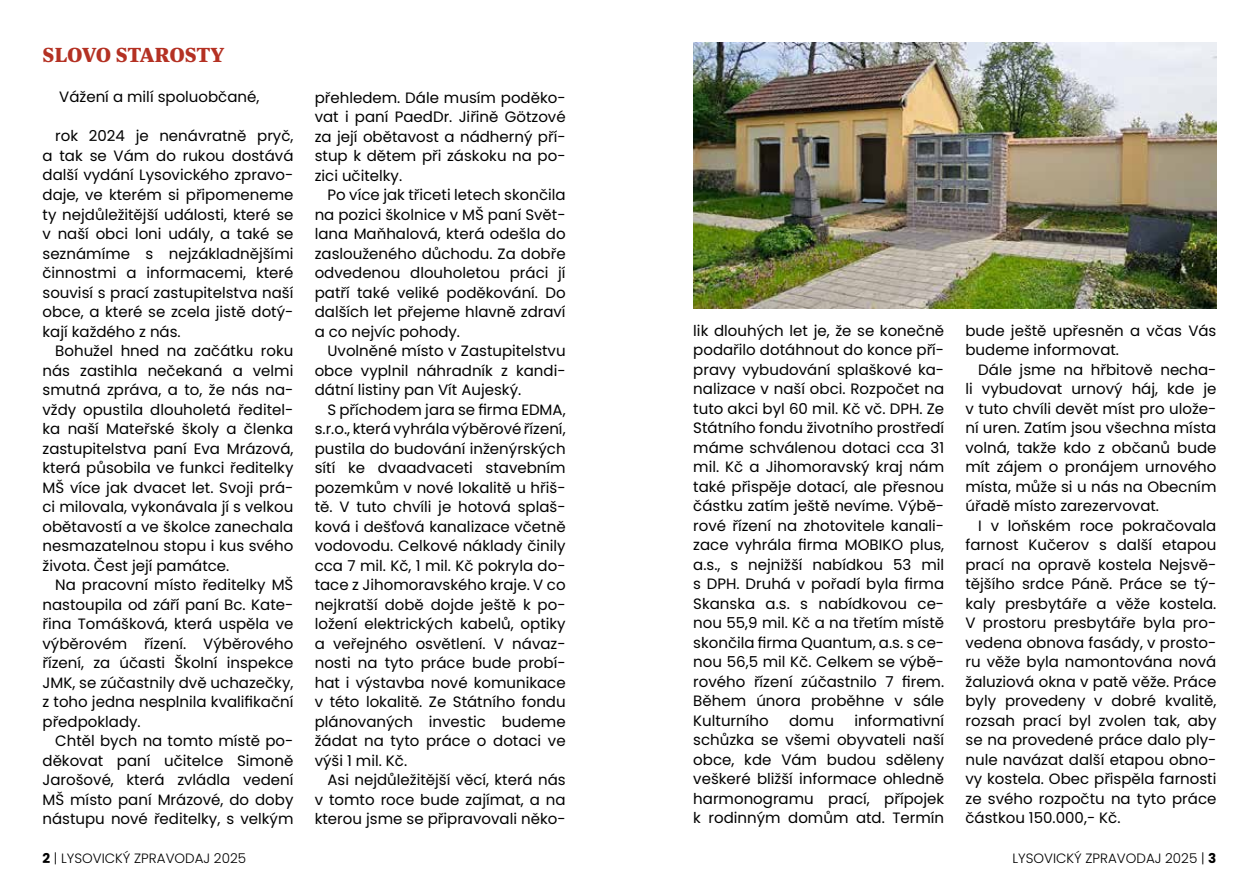
<style>
.page{position:relative;width:1259px;height:893px;background:#fff}
.page>*{position:absolute;margin:0;border:0;box-sizing:border-box;transform-origin:0 0}
.t1{font:900 24px "Newzald";color:#b43123}
.t2{font:15px/19.5px "Poppins";color:#000;text-align:justify}
.t3{font:300 13.5px "Poppins";color:#000}
.s1{font-weight:700}
</style>
<div class="page">
<img style="left:693px;top:43px;width:523px;height:265px">
<h1 class="t1" style="left:43px;top:38px;width:183px">SLOVO STAROSTY</h1>
<p class="t2" style="left:59px;top:88px;width:202px">Vážení a milí spoluobčané,</p>
<p class="t2" style="left:43px;top:127px;width:252px;text-indent:13px">rok 2024 je nenávratně pryč, a tak se Vám do rukou dostává další vydání Lysovického zpravo&shy;daje, ve kterém si připomeneme ty nejdůležitější události, které se v naší obci loni udály, a také se seznámíme s nejzákladnějšími činnostmi a informacemi, které souvisí s prací zastupitelstva naší obce, a které se zcela jistě dotý&shy;kají každého z nás.</p>
<p class="t2" style="left:43px;top:341px;width:252px;text-indent:13px">Bohužel hned na začátku roku nás zastihla nečekaná a velmi smutná zpráva, a to, že nás na&shy;vždy opustila dlouholetá ředitel&shy;ka naší Mateřské školy a členka zastupitelstva paní Eva Mrázová, která působila ve funkci ředitelky MŠ více jak dvacet let. Svoji prá&shy;ci milovala, vykonávala jí s velkou obětavostí a ve školce zanechala nesmazatelnou stopu i kus svého života. Čest její památce.</p>
<p class="t2" style="left:43px;top:575px;width:252px;text-indent:13px">Na pracovní místo ředitelky MŠ nastoupila od září paní Bc. Kate&shy;řina Tomášková, která uspěla ve výběrovém řízení. Výběrového řízení, za účasti Školní inspekce JMK, se zúčastnily dvě uchazečky, z toho jedna nesplnila kvalifikační předpoklady.</p>
<p class="t2" style="left:43px;top:731px;width:252px;text-indent:13px">Chtěl bych na tomto místě po&shy;děkovat paní učitelce Simoně Jarošové, která zvládla vedení MŠ místo paní Mrázové, do doby nástupu nové ředitelky, s velkým</p>
<p class="t2" style="left:315px;top:88px;width:252px">přehledem. Dále musím poděko&shy;vat i paní PaedDr. Jiřině Götzové za její obětavost a nádherný pří&shy;stup k dětem při záskoku na po&shy;zici učitelky.</p>
<p class="t2" style="left:315px;top:185px;width:252px;text-indent:13px">Po více jak třiceti letech skončila na pozici školnice v MŠ paní Svět&shy;lana Maňhalová, která odešla do zaslouženého důchodu. Za dobře odvedenou dlouholetou práci jí patří také veliké poděkování. Do dalších let přejeme hlavně zdraví a co nejvíc pohody.</p>
<p class="t2" style="left:315px;top:341px;width:252px;text-indent:13px">Uvolněné místo v Zastupitelstvu obce vyplnil náhradník z kandi&shy;dátní listiny pan Vít Aujeský.</p>
<p class="t2" style="left:315px;top:400px;width:252px;text-indent:13px">S příchodem jara se firma EDMA, s.r.o., která vyhrála výběrové řízení, pustila do budování inženýrských sítí ke dvaadvaceti stavebním pozemkům v nové lokalitě u hřiš&shy;tě. V tuto chvíli je hotová splaš&shy;ková i dešťová kanalizace včetně vodovodu. Celkové náklady činily cca 7 mil. Kč, 1 mil. Kč pokryla do&shy;tace z Jihomoravského kraje. V co nejkratší době dojde ještě k po&shy;ložení elektrických kabelů, optiky a veřejného osvětlení. V návaz&shy;nosti na tyto práce bude probí&shy;hat i výstavba nové komunikace v této lokalitě. Ze Státního fondu plánovaných investic budeme žádat na tyto práce o dotaci ve výši 1 mil. Kč.</p>
<p class="t2" style="left:315px;top:770px;width:252px;text-indent:13px">Asi nejdůležitější věcí, která nás v tomto roce bude zajímat, a na kterou jsme se připravovali něko-</p>
<p class="t2" style="left:693px;top:321px;width:252px">lik dlouhých let je, že se konečně podařilo dotáhnout do konce pří&shy;pravy vybudování splaškové ka&shy;nalizace v naší obci. Rozpočet na tuto akci byl 60 mil. Kč vč. DPH. Ze Státního fondu životního prostředí máme schválenou dotaci cca 31 mil. Kč a Jihomoravský kraj nám také přispěje dotací, ale přesnou částku zatím ještě nevíme. Výbě&shy;rové řízení na zhotovitele kanali&shy;zace vyhrála firma MOBIKO plus, a.s., s nejnižší nabídkou 53 mil s DPH. Druhá v pořadí byla firma Skanska a.s. s nabídkovou ce&shy;nou 55,9 mil. Kč a na třetím místě skončila firma Quantum, a.s. s ce&shy;nou 56,5 mil Kč. Celkem se výbě&shy;rového řízení zúčastnilo 7 firem.<br>Během února proběhne v sále Kulturního</p>
<p class="t2" style="left:693px;top:711px;width:252px;text-indent:161px">informativní schůzka se všemi obyvateli naší obce, kde Vám budou sděleny veškeré bližší informace ohledně harmonogramu prací, přípojek k rodinným domům atd. Termín</p>
<p class="t2" style="left:789px;top:711px;width:46px">domu</p>
<p class="t2" style="left:965px;top:321px;width:252px">bude ještě upřesněn a včas Vás budeme informovat.</p>
<p class="t2" style="left:965px;top:360px;width:252px;text-indent:13px">Dále jsme na hřbitově necha&shy;li vybudovat urnový háj, kde je v tuto chvíli devět míst pro ulože&shy;ní uren. Zatím jsou všechna místa volná, takže kdo z občanů bude mít zájem o pronájem urnového místa, může si u nás na Obecním úřadě místo zarezervovat.</p>
<p class="t2" style="left:965px;top:516px;width:252px;text-indent:13px">I v loňském roce pokračovala farnost Kučerov s další etapou prací na opravě kostela Nejsvě&shy;tějšího srdce Páně. Práce se tý&shy;kaly presbytáře a věže kostela.<br>V prostoru presbytáře byla pro&shy;vedena obnova fasády, v prosto&shy;ru věže byla namontována nová žaluziová okna v patě věže. Práce byly provedeny v dobré kvalitě, rozsah prací byl zvolen tak, aby se na provedené práce dalo ply&shy;nule navázat další etapou obno&shy;vy kostela. Obec přispěla farnosti ze svého rozpočtu na tyto práce částkou 150.000,- Kč.</p>
<p class="t3" style="left:43px;top:851px;width:205px"><span class="s1">2</span> | LYSOVICKÝ ZPRAVODAJ 2025</p>
<p class="t3" style="left:1012px;top:851px;width:205px">LYSOVICKÝ ZPRAVODAJ 2025 | <span class="s1">3</span></p>
</div>
